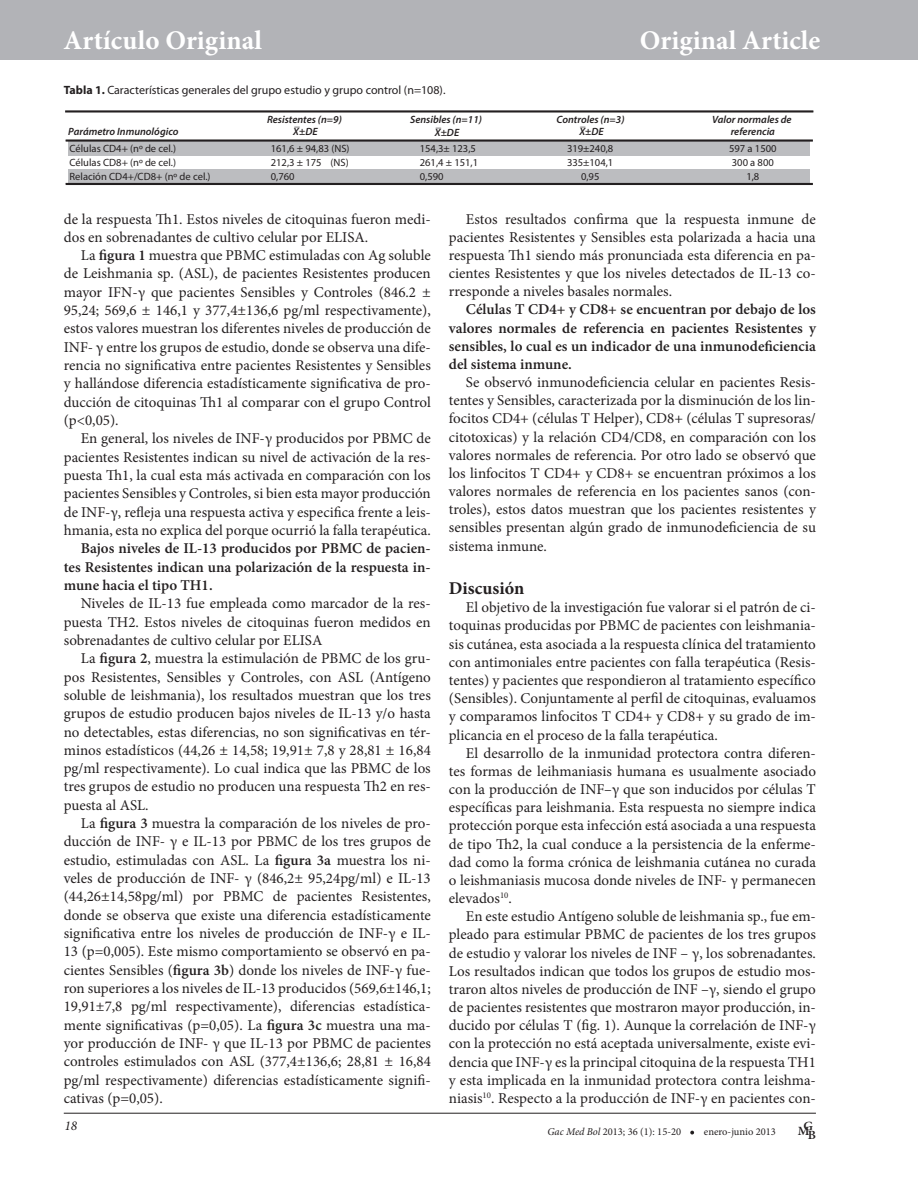
<style>
.page{position:relative;width:918px;height:1188px;background:#fff}
.page>*{position:absolute;margin:0;border:0;box-sizing:border-box;transform-origin:0 0}
.t1{font:700 27px "Minion Pro";color:#fff}
.t2{font:700 18px "Minion Pro";color:#231f20}
.t3{font:15px/18.3px "Minion Pro";color:#231f20;text-align:justify}
.t4{font:600 15px/18.1px "Minion Pro";color:#231f20;text-align:justify}
.t5{font:italic 13.5px "Minion Pro";color:#231f20}
.t6{font:600 12.6px "Minion Pro";color:#231f20;scale:1.05 1}
.t7{font:12px "Myriad Pro";color:#231f20}
.t8{font:10.5px/14.1px "Myriad Pro";color:#231f20}
.t9{font:italic 600 10.5px/12.6px "Myriad Pro";color:#231f20;text-align:center}
.t10{font:10.5px "Minion Pro";color:#231f20}
.s1{font-weight:700}
.s2{font-weight:600}
.s3{font-style:italic}
</style>
<div class="page">
<div style="left:0;top:0;width:918px;height:60px;background:#b2b3b7"></div>
<hr style="left:64px;top:1113px;width:752px;height:1px;background:#231f20">
<svg style="left:690px;top:1131px;width:4px;height:3px"></svg>
<div style="left:69px;top:141px;width:741px;height:15px;background:#bcbdc0"></div>
<div style="left:69px;top:169px;width:741px;height:15px;background:#bcbdc0"></div>
<hr style="left:66px;top:139px;width:747px;height:3px;background:#231f20">
<hr style="left:65px;top:110px;width:748px;height:3px;background:#231f20">
<hr style="left:66px;top:183px;width:747px;height:2px;background:#231f20">
<h1 class="t1" style="left:64px;top:21px;width:200px">Artículo Original</h1>
<h1 class="t1" style="left:640px;top:21px;width:182px">Original Article</h1>
<p class="t7" style="left:64px;top:83px;width:383px"><span class="s1">Tabla 1.</span> Características generales del grupo estudio y grupo control (n=108).</p>
<p class="t9" style="left:68px;top:125px;width:112px">Parámetro Inmunológico</p>
<p class="t8" style="left:271px;top:141px;width:80px;text-align:justify">161,6 ± 94,83 (NS)<br>212,3 ± 175 (NS)<br>0,760</p>
<p class="t8" style="left:420px;top:141px;width:60px">154,3± 123,5<br>261,4 ± 151,1<br>0,590</p>
<p class="t8" style="left:567px;top:141px;width:48px;text-align:center">319±240,8<br>335±104,1<br>0,95</p>
<p class="t8" style="left:729px;top:141px;width:49px;text-align:center">597 a 1500<br>300 a 800<br>1,8</p>
<p class="t9" style="left:295px;top:116px;width:7px">_</p>
<p class="t9" style="left:410px;top:113px;width:73px">Sensibles (n=11)<br>X±DE</p>
<p class="t9" style="left:557px;top:113px;width:70px">Controles (n=3)<br>X±DE</p>
<p class="t9" style="left:712px;top:113px;width:81px">Valor normales de referencia</p>
<p class="t9" style="left:267px;top:113px;width:76px">Resistentes (n=9)<br>X±DE</p>
<p class="t9" style="left:581px;top:116px;width:7px">_</p>
<p class="t9" style="left:437px;top:117px;width:7px">_</p>
<p class="t8" style="left:70px;top:141px;width:143px">Células CD4+ (nº de cel.)<br>Células CD8+ (nº de cel.)<br>Relación CD4+/CD8+ (nº de cel.)</p>
<p class="t3" style="left:64px;top:210px;width:369px">de la respuesta Th1. Estos niveles de citoquinas fueron medi&shy;dos en sobrenadantes de cultivo celular por ELISA.</p>
<p class="t3" style="left:64px;top:246px;width:369px;text-indent:17px">La <span class="s2">figura 1</span> muestra que PBMC estimuladas con Ag soluble de Leishmania sp. (ASL), de pacientes Resistentes producen mayor IFN-γ que pacientes Sensibles y Controles (846.2 ± 95,24; 569,6 ± 146,1 y 377,4±136,6 pg/ml respectivamente), estos valores muestran los diferentes niveles de producción de INF- γ entre los grupos de estudio, donde se observa una dife&shy;rencia no significativa entre pacientes Resistentes y Sensibles y hallándose diferencia estadísticamente significativa de pro&shy;ducción de citoquinas Th1 al comparar con el grupo Control (p&lt;0,05).</p>
<p class="t3" style="left:64px;top:430px;width:369px;text-indent:17px">En general, los niveles de INF-γ producidos por PBMC de pacientes Resistentes indican su nivel de activación de la res&shy;puesta Th1, la cual esta más activada en comparación con los pacientes Sensibles y Controles, si bien esta mayor producción de INF-γ, refleja una respuesta activa y especifica frente a leis&shy;hmania, esta no explica del porque ocurrió la falla terapéutica.</p>
<p class="t4" style="left:64px;top:539px;width:369px;text-indent:17px">Bajos niveles de IL-13 producidos por PBMC de pacien&shy;tes Resistentes indican una polarización de la respuesta in&shy;mune hacia el tipo TH1.</p>
<p class="t3" style="left:64px;top:594px;width:369px;text-indent:17px">Niveles de IL-13 fue empleada como marcador de la res&shy;puesta TH2. Estos niveles de citoquinas fueron medidos en sobrenadantes de cultivo celular por ELISA</p>
<p class="t3" style="left:64px;top:649px;width:369px;text-indent:17px">La <span class="s2">figura 2</span>, muestra la estimulación de PBMC de los gru&shy;pos Resistentes, Sensibles y Controles, con ASL (Antígeno soluble de leishmania), los resultados muestran que los tres grupos de estudio producen bajos niveles de IL-13 y/o hasta no detectables, estas diferencias, no son significativas en tér&shy;minos estadísticos (44,26 ± 14,58; 19,91± 7,8 y 28,81 ± 16,84 pg/ml respectivamente). Lo cual indica que las PBMC de los tres grupos de estudio no producen una respuesta Th2 en res&shy;puesta al ASL.</p>
<p class="t3" style="left:64px;top:814px;width:369px;text-indent:17px">La <span class="s2">figura 3</span> muestra la comparación de los niveles de pro&shy;ducción de INF- γ e IL-13 por PBMC de los tres grupos de estudio, estimuladas con ASL. La <span class="s2">figura 3a</span> muestra los ni&shy;veles de producción de INF- γ (846,2± 95,24pg/ml) e IL-13 (44,26±14,58pg/ml) por PBMC de pacientes Resistentes, donde se observa que existe una diferencia estadísticamente significativa entre los niveles de producción de INF-γ e IL-13 (p=0,005). Este mismo comportamiento se observó en pa&shy;cientes Sensibles (<span class="s2">figura 3b</span>) donde los niveles de INF-γ fue&shy;ron superiores a los niveles de IL-13 producidos (569,6±146,1; 19,91±7,8 pg/ml respectivamente), diferencias estadística&shy;mente significativas (p=0,05). La <span class="s2">figura 3c</span> muestra una ma&shy;yor producción de INF- γ que IL-13 por PBMC de pacientes controles estimulados con ASL (377,4±136,6; 28,81 ± 16,84 pg/ml respectivamente) diferencias estadísticamente signifi&shy;cativas (p=0,05).</p>
<p class="t3" style="left:449px;top:210px;width:369px;text-indent:17px">Estos resultados confirma que la respuesta inmune de pacientes Resistentes y Sensibles esta polarizada a hacia una respuesta Th1 siendo más pronunciada esta diferencia en pa&shy;cientes Resistentes y que los niveles detectados de IL-13 co&shy;rresponde a niveles basales normales.</p>
<p class="t4" style="left:449px;top:300px;width:369px;text-indent:17px">Células T CD4+ y CD8+ se encuentran por debajo de los valores normales de referencia en pacientes Resistentes y sensibles, lo cual es un indicador de una inmunodeficiencia del sistema inmune.</p>
<p class="t3" style="left:449px;top:373px;width:369px;text-indent:17px">Se observó inmunodeficiencia celular en pacientes Resis&shy;tentes y Sensibles, caracterizada por la disminución de los lin&shy;focitos CD4+ (células T Helper), CD8+ (células T supresoras/ citotoxicas) y la relación CD4/CD8, en comparación con los valores normales de referencia. Por otro lado se observó que los linfocitos T CD4+ y CD8+ se encuentran próximos a los valores normales de referencia en los pacientes sanos (con&shy;troles), estos datos muestran que los pacientes resistentes y sensibles presentan algún grado de inmunodeficiencia de su sistema inmune.</p>
<p class="t2" style="left:449px;top:576px;width:77px">Discusión</p>
<p class="t3" style="left:449px;top:599px;width:369px;text-indent:17px">El objetivo de la investigación fue valorar si el patrón de ci&shy;toquinas producidas por PBMC de pacientes con leishmania&shy;sis cutánea, esta asociada a la respuesta clínica del tratamiento con antimoniales entre pacientes con falla terapéutica (Resis&shy;tentes) y pacientes que respondieron al tratamiento específico (Sensibles). Conjuntamente al perfil de citoquinas, evaluamos y comparamos linfocitos T CD4+ y CD8+ y su grado de im&shy;plicancia en el proceso de la falla terapéutica.</p>
<p class="t3" style="left:449px;top:744px;width:369px;text-indent:17px">El desarrollo de la inmunidad protectora contra diferen&shy;tes formas de leihmaniasis humana es usualmente asociado con la producción de INF–γ que son inducidos por células T específicas para leishmania. Esta respuesta no siempre indica protección porque esta infección está asociada a una respuesta de tipo Th2, la cual conduce a la persistencia de la enferme&shy;dad como la forma crónica de leishmania cutánea no curada o leishmaniasis mucosa donde niveles de INF- γ permanecen elevados<sup>10</sup>.</p>
<p class="t3" style="left:449px;top:907px;width:369px;text-indent:17px">En este estudio Antígeno soluble de leishmania sp., fue em&shy;pleado para estimular PBMC de pacientes de los tres grupos de estudio y valorar los niveles de INF – γ, los sobrenadantes.<br>Los resultados indican que todos los grupos de estudio mos&shy;traron altos niveles de producción de INF –γ, siendo el grupo de pacientes resistentes que mostraron mayor producción, in&shy;ducido por células T (fig. 1). Aunque la correlación de INF-γ con la protección no está aceptada universalmente, existe evi&shy;dencia que INF-γ es la principal citoquina de la respuesta TH1 y esta implicada en la inmunidad protectora contra leishma&shy;niasis<sup>10</sup>. Respecto a la producción de INF-γ en pacientes con-</p>
<p class="t10" style="left:547px;top:1125px;width:135px"><span class="s3">Gac Med Bol</span> 2013; 36 (1): 15-20</p>
<p class="t5" style="left:64px;top:1116px;width:14px">18</p>
<p class="t6" style="left:798px;top:1120px;width:16px">MG</p>
<p class="t10" style="left:704px;top:1124px;width:74px">enero-junio 2013</p>
<p class="t6" style="left:808px;top:1127px;width:9px">B</p>
</div>
